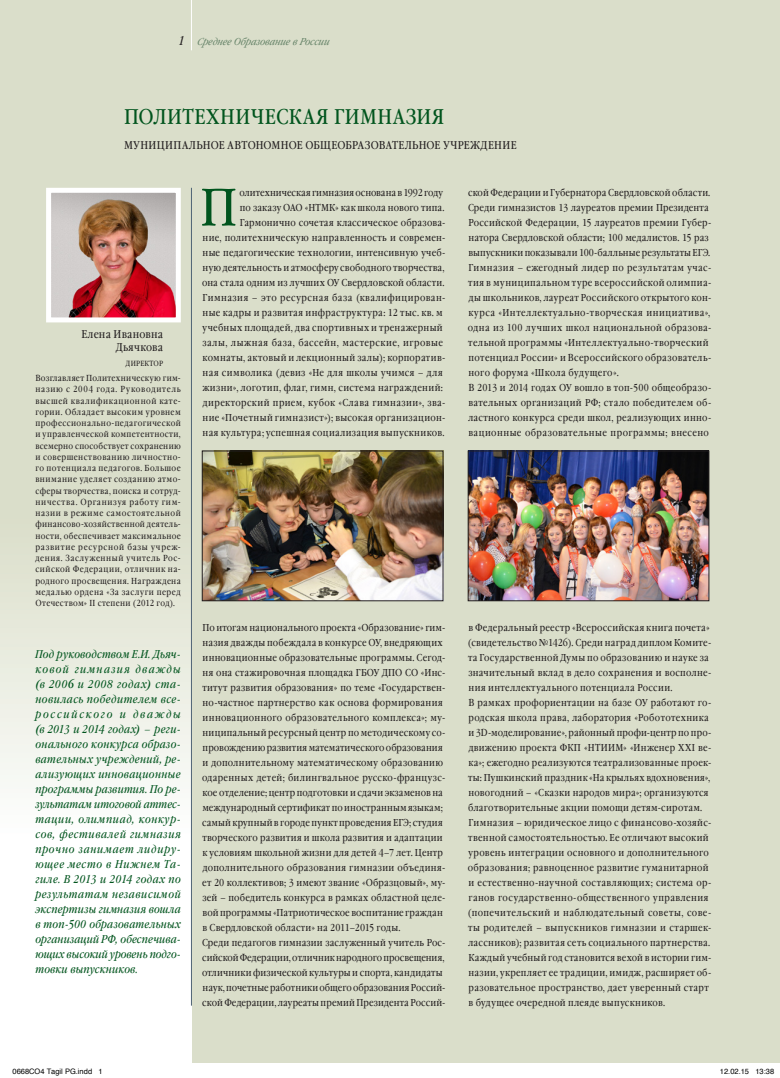
<style>
.page{position:relative;width:780px;height:1078px;background:#fff}
.page>*{position:absolute;margin:0;border:0;box-sizing:border-box;transform-origin:0 0}
.SO-R-1-Fonar{font:52.88px "Garamond Book Narrow C";color:#00541d}
.SO-R-1-Zag{font:21.25px "Garamond Book Narrow C";letter-spacing:.025em;color:#00541d}
.t1{font:italic 12.5px "Garamond Book Narrow C";color:#231f20}
.SO-R-1_2-Vrez{font:italic 11.25px/15px "Garamond Book Narrow C";letter-spacing:.005em;color:#00541d;text-align:justify}
.SO-R-1-Uchrezh{font:11.25px "Garamond Book Narrow C";letter-spacing:.03em;color:#231f20}
.SO-R-1-Fio{font:11.25px/13.8px "Garamond Book Narrow C";letter-spacing:.015em;color:#231f20;text-align:right}
.SO-R-1-Text{font:10px/15px "Garamond Book Narrow C";letter-spacing:.025em;color:#231f20}
.SO-R-1-Fonar-2{font:10px/15px "Garamond Book Narrow C";letter-spacing:.015em;color:#231f20;text-align:right}
.SO-R-1-Text-2{font:10px/15px "Garamond Book Narrow C";letter-spacing:.005em;color:#231f20}
.t2{font:italic 10px "Garamond Book Narrow C";color:#69866b}
.SO-R-1-Bio{font:8.75px/11.2px "Garamond Book Narrow C";letter-spacing:.045em;color:#231f20;text-align:justify}
.t3{font:7.5px "Helvetica";color:#000}
.SO-R-1-Dolg{font:7.5px "Garamond Book Narrow C";letter-spacing:.03em;color:#231f20}
</style>
<div class="page">
<div style="left:0;top:0;width:780px;height:1063px;background:#dadeca"></div>
<div style="left:0;top:178px;width:191px;height:885px;background:linear-gradient(to bottom,#d0d5bb,#fff)"></div>
<img style="left:44px;top:185px;width:139px;height:140px">
<img style="left:470px;top:453px;width:237px;height:146px">
<div style="left:468px;top:451px;width:241px;height:150px;border:1px solid #231f20"></div>
<img style="left:204px;top:453px;width:237px;height:146px">
<div style="left:202px;top:451px;width:241px;height:150px;border:1px solid #231f20"></div>
<hr style="left:191px;top:0;width:1px;height:50px;background:#fff">
<hr style="left:191px;top:188px;width:1px;height:818px;background:#4f6375">
<p class="t1" style="left:178px;top:34px;width:8px">1</p>
<p class="t2" style="left:197px;top:36px;width:136px">Среднее Образование в России</p>
<p class="SO-R-1-Zag" style="left:124px;top:105px;width:322px">ПОЛИТЕХНИЧЕСКАЯ ГИМНАЗИЯ</p>
<p class="SO-R-1-Uchrezh" style="left:124px;top:138px;width:394px">МУНИЦИПАЛЬНОЕ АВТОНОМНОЕ ОБЩЕОБРАЗОВАТЕЛЬНОЕ УЧРЕЖДЕНИЕ</p>
<p class="SO-R-1-Fio" style="left:82px;top:327px;width:83px">Елена Ивановна<br>Дьячкова</p>
<p class="SO-R-1-Dolg" style="left:126px;top:360px;width:39px">ДИРЕКТОР</p>
<p class="SO-R-1-Bio" style="left:35px;top:373px;width:147px">Возглавляет Политехническую гим&shy;назию с 2004 года. Руководитель высшей квалификационной кате&shy;гории. Обладает высоким уровнем профессионально-педагогической и управленческой компетентности, всемерно способствует сохранению и совершенствованию личностно&shy;го потенциала педагогов. Большое внимание уделяет созданию атмо&shy;сферы творчества, поиска и сотруд&shy;ничества. Организуя работу гим&shy;назии в режиме самостоятельной финансово-хозяйственной деятель&shy;ности, обеспечивает максимальное развитие ресурсной базы учреж&shy;дения. Заслуженный учитель Рос&shy;сийской Федерации, отличник на&shy;родного просвещения. Награждена медалью ордена «За заслуги перед Отечеством» II степени (2012 год).</p>
<p class="SO-R-1_2-Vrez" style="left:35px;top:647px;width:147px">Под руководством Е.И. Дьяч&shy;ковой гимназия дважды (в 2006 и 2008 годах) ста&shy;новилась победителем все&shy;российского и дважды (в 2013 и 2014 годах) – реги&shy;онального конкурса образо&shy;вательных учреждений, ре&shy;ализующих инновационные программы развития. По ре&shy;зультатам итоговой аттес&shy;тации, олимпиад, конкур&shy;сов, фестивалей гимназия прочно занимает лидиру&shy;ющее место в Нижнем Та&shy;гиле. В 2013 и 2014 годах по результатам независимой экспертизы гимназия вошла в топ-500 образовательных организаций РФ, обеспечива&shy;ющих высокий уровень подго&shy;товки выпускников.</p>
<p class="SO-R-1-Fonar-2" style="left:202px;top:185px;width:245px">олитехническая гимназия основана в1992году<br>по заказу ОАО «НТМК» как школа нового типа.<br>Гармонично сочетая классическое образова-<br>ние, политехническую направленность и современ&shy;ные педагогические технологии, интенсивную учеб&shy;ную деятельность и атмосферу свободного творчества, она стала одним из лучших ОУ Свердловской области.</p>
<p class="SO-R-1-Text" style="left:202px;top:290px;width:244px">Гимназия – это ресурсная база (квалифицирован&shy;ные кадры и развитая инфраструктура: 12 тыс. кв. м учебных площадей, два спортивных и тренажерный залы, лыжная база, бассейн, мастерские, игровые комнаты, актовый и лекционный залы); корпоратив&shy;ная символика (девиз «Не для школы учимся – для жизни», логотип, флаг, гимн, система награждений: директорский прием, кубок «Слава гимназии», зва&shy;ние «Почетный гимназист»); высокая организацион&shy;ная культура; успешная социализация выпускников.</p>
<p class="SO-R-1-Fonar" style="left:200px;top:178px;width:39px">П</p>
<p class="SO-R-1-Text" style="left:202px;top:620px;width:245px">По итогам национального проекта «Образование» гим&shy;назия дважды побеждала в конкурсе ОУ, внедряющих инновационные образовательные программы. Сегод&shy;ня она стажировочная площадка ГБОУ ДПО СО «Инс&shy;титут развития образования» по теме «Государствен&shy;но-частное партнерство как основа формирования инновационного образовательного комплекса»; му&shy;ниципальный ресурсный центр по методическому со&shy;провождению развития математического образования и дополнительному математическому образованию одаренных детей; билингвальное русско-французс&shy;кое отделение; центр подготовки и сдачи экзаменов на международный сертификат по иностранным языкам; самый крупный в городе пункт проведения ЕГЭ; студия творческого развития и школа развития и адаптации к условиям школьной жизни для детей 4–7 лет. Центр дополнительного образования гимназии объединя&shy;ет 20 коллективов; 3 имеют звание «Образцовый», му&shy;зей – победитель конкурса в рамках областной целе&shy;вой программы «Патриотическое воспитание граждан в Свердловской области» на 2011–2015 годы.</p>
<p class="SO-R-1-Text-2" style="left:202px;top:935px;width:245px">Среди педагогов гимназии заслуженный учитель Рос&shy;сийской Федерации, отличник народного просвещения, отличники физической культуры и спорта, кандидаты наук, почетные работники общего образования Россий&shy;ской Федерации, лауреаты премий Президента Россий-</p>
<p class="SO-R-1-Text" style="left:468px;top:185px;width:245px">ской Федерации и Губернатора Свердловской области.<br>Среди гимназистов 13 лауреатов премии Президента Российской Федерации, 15 лауреатов премии Губер&shy;натора Свердловской области; 100 медалистов. 15 раз выпускники показывали 100-балльные результаты ЕГЭ.</p>
<p class="SO-R-1-Text" style="left:468px;top:260px;width:245px">Гимназия – ежегодный лидер по результатам учас&shy;тия в муниципальном туре всероссийской олимпиа&shy;ды школьников, лауреат Российского открытого кон&shy;курса «Интеллектуально-творческая инициатива», одна из 100 лучших школ национальной образова&shy;тельной программы «Интеллектуально-творческий потенциал России» и Всероссийского образователь&shy;ного форума «Школа будущего».</p>
<p class="SO-R-1-Text" style="left:468px;top:380px;width:244px;text-align:justify">В 2013 и 2014 годах ОУ вошло в топ-500 общеобразо&shy;вательных организаций РФ; стало победителем об&shy;ластного конкурса среди школ, реализующих инно&shy;вационные образовательные программы; внесено</p>
<p class="SO-R-1-Text" style="left:468px;top:620px;width:245px">в Федеральный реестр «Всероссийская книга почета» (свидетельство №1426). Среди наград диплом Комите&shy;та Государственной Думы по образованию и науке за значительный вклад в дело сохранения и восполне&shy;ния интеллектуального потенциала России.</p>
<p class="SO-R-1-Text" style="left:468px;top:695px;width:244px">В рамках профориентации на базе ОУ работают го&shy;родская школа права, лаборатория «Робототехника и 3D-моделирование», районный профи-центр по про&shy;движению проекта ФКП «НТИИМ» «Инженер XXI ве&shy;ка»; ежегодно реализуются театрализованные проек&shy;ты: Пушкинский праздник «На крыльях вдохновения», новогодний – «Сказки народов мира»; организуются благотворительные акции помощи детям-сиротам.</p>
<p class="SO-R-1-Text" style="left:468px;top:815px;width:245px">Гимназия – юридическое лицо с финансово-хозяйс&shy;твенной самостоятельностью. Ее отличают высокий уровень интеграции основного и дополнительного образования; равноценное развитие гуманитарной и естественно-научной составляющих; система ор&shy;ганов государственно-общественного управления (попечительский и наблюдательный советы, сове&shy;ты родителей – выпускников гимназии и старшек&shy;лассников); развитая сеть социального партнерства.</p>
<p class="SO-R-1-Text" style="left:468px;top:950px;width:244px">Каждый учебный год становится вехой в истории гим&shy;назии, укрепляет ее традиции, имидж, расширяет об&shy;разовательное пространство, дает уверенный старт в будущее очередной плеяде выпускников.</p>
<p class="t3" style="left:12px;top:1066px;width:92px">0668CO4 Tagil PG.indd 1</p>
<p class="t3" style="left:720px;top:1066px;width:56px">12.02.15 13:38</p>
</div>
